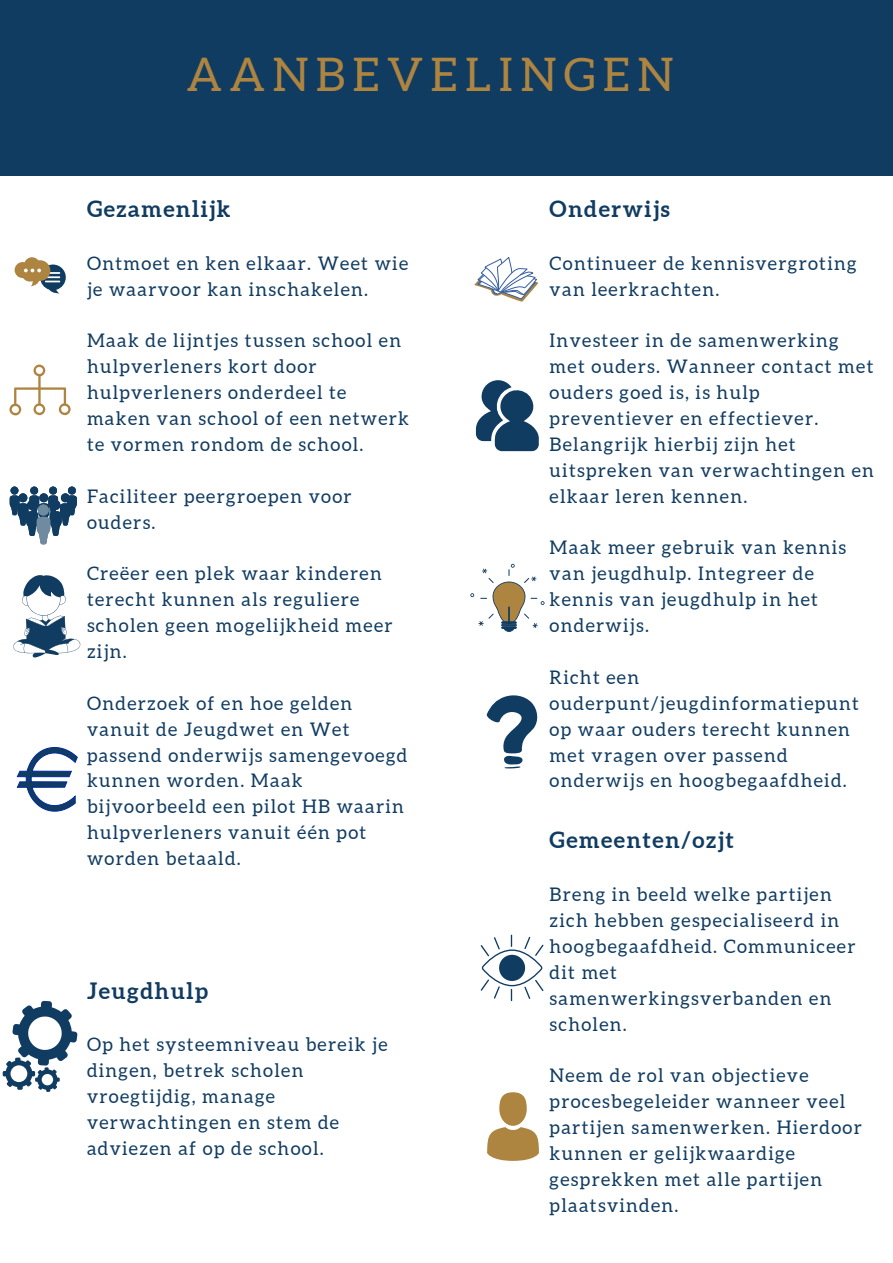
<style>
.page{position:relative;width:893px;height:1263px;background:#fff}
.page>*{position:absolute;margin:0;border:0;box-sizing:border-box;transform-origin:0 0}
.t1{font:46.28px "Aleo";letter-spacing:.16em;color:#ae8441}
.t2{font:700 22.5px "Aleo";letter-spacing:.07em;color:#113c61}
.t3{font:18.75px/25.9px "Aleo";letter-spacing:.07em;color:#113c61}
</style>
<div class="page">
<div style="left:0;top:0;width:893px;height:175px;background:#113c61"></div>
<svg style="left:17px;top:747px;width:61px;height:65px"></svg>
<svg style="left:10px;top:486px;width:67px;height:58px"></svg>
<div style="left:38px;top:504px;width:11px;height:11px;background:#708aa0;border-radius:50%"></div>
<svg style="left:13px;top:575px;width:68px;height:83px"></svg>
<svg style="left:470px;top:564px;width:74px;height:68px"></svg>
<svg style="left:486px;top:695px;width:52px;height:73px"></svg>
<svg style="left:3px;top:1001px;width:75px;height:91px"></svg>
<svg style="left:480px;top:935px;width:63px;height:66px"></svg>
<div style="left:499px;top:1092px;width:28px;height:34px;background:#ae8441;border-radius:50%"></div>
<svg style="left:487px;top:1127px;width:52px;height:34px;background:#bb9860"></svg>
<svg style="left:476px;top:380px;width:63px;height:71px"></svg>
<svg style="left:15px;top:257px;width:51px;height:37px"></svg>
<svg style="left:9px;top:364px;width:62px;height:52px"></svg>
<svg style="left:474px;top:257px;width:64px;height:45px"></svg>
<p class="t1" style="left:186px;top:49px;width:488px">AANBEVELINGEN</p>
<p class="t2" style="left:87px;top:196px;width:145px">Gezamenlijk</p>
<p class="t3" style="left:87px;top:250px;width:323px">Ontmoet en ken elkaar. Weet wie je waarvoor kan inschakelen.</p>
<p class="t3" style="left:87px;top:328px;width:324px">Maak de lijntjes tussen school en hulpverleners kort door hulpverleners onderdeel te maken van school of een netwerk te vormen rondom de school.</p>
<p class="t3" style="left:87px;top:483px;width:266px">Faciliteer peergroepen voor ouders.</p>
<p class="t3" style="left:87px;top:561px;width:307px">Creëer een plek waar kinderen terecht kunnen als reguliere scholen geen mogelijkheid meer zijn.</p>
<p class="t3" style="left:87px;top:690px;width:322px">Onderzoek of en hoe gelden vanuit de Jeugdwet en Wet passend onderwijs samengevoegd kunnen worden. Maak bijvoorbeeld een pilot HB waarin hulpverleners vanuit één pot worden betaald.</p>
<p class="t2" style="left:87px;top:977px;width:122px">Jeugdhulp</p>
<p class="t3" style="left:87px;top:1032px;width:302px">Op het systeemniveau bereik je dingen, betrek scholen vroegtijdig, manage verwachtingen en stem de adviezen af op de school.</p>
<p class="t2" style="left:549px;top:196px;width:122px">Onderwijs</p>
<p class="t3" style="left:549px;top:250px;width:308px">Continueer de kennisvergroting van leerkrachten.</p>
<p class="t3" style="left:549px;top:328px;width:326px">Investeer in de samenwerking met ouders. Wanneer contact met ouders goed is, is hulp preventiever en effectiever.<br>Belangrijk hierbij zijn het uitspreken van verwachtingen en elkaar leren kennen.</p>
<p class="t3" style="left:549px;top:535px;width:298px">Maak meer gebruik van kennis van jeugdhulp. Integreer de kennis van jeugdhulp in het onderwijs.</p>
<p class="t3" style="left:549px;top:664px;width:311px">Richt een ouderpunt/jeugdinformatiepunt op waar ouders terecht kunnen met vragen over passend onderwijs en hoogbegaafdheid.</p>
<p class="t2" style="left:549px;top:827px;width:186px">Gemeenten/ozjt</p>
<p class="t3" style="left:549px;top:881px;width:307px">Breng in beeld welke partijen zich hebben gespecialiseerd in hoogbegaafdheid. Communiceer dit met samenwerkingsverbanden en scholen.</p>
<p class="t3" style="left:549px;top:1063px;width:314px">Neem de rol van objectieve procesbegeleider wanneer veel partijen samenwerken. Hierdoor kunnen er gelijkwaardige gesprekken met alle partijen plaatsvinden.</p>
</div>
